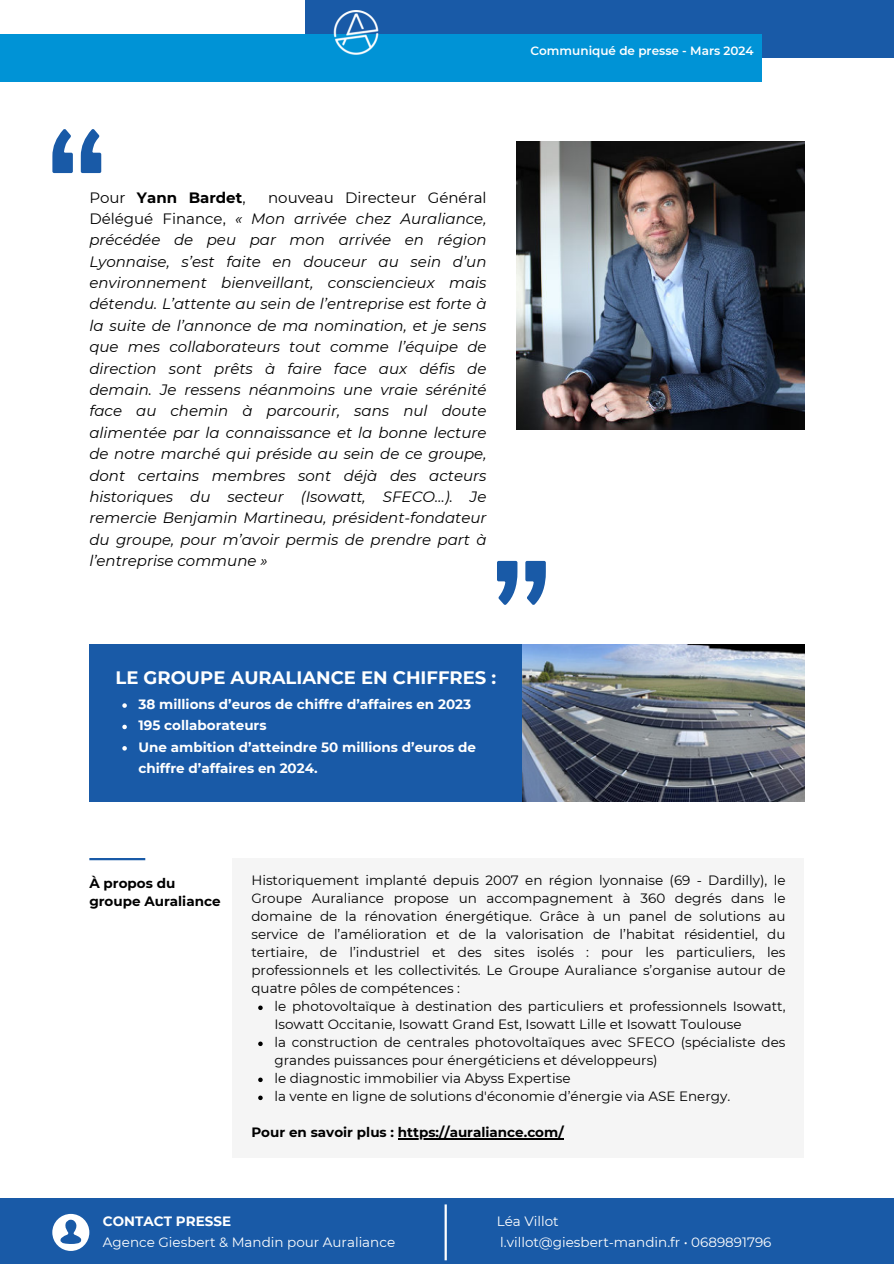
<style>
.page{position:relative;width:894px;height:1264px;background:#fff}
.page>*{position:absolute;margin:0;border:0;box-sizing:border-box;transform-origin:0 0}
.t1{font:700 18px "Montserrat";color:#fff}
.t2{font:italic 15px/21.3px "Montserrat";color:#000;text-align:justify}
.t3{font:700 15px "Montserrat";color:#000}
.t4{font:13.5px/18px "Montserrat";color:#000;text-align:justify}
.t5{font:700 13.5px/21.3px "Montserrat";color:#fff}
.t6{font:13.5px/21.3px "Montserrat";color:#fff}
.t7{font:700 13.5px/18px "Montserrat";color:#000}
.t8{font:600 12px "Montserrat";color:#fff}
.s1{font-style:normal}
.s2{font-weight:400}
</style>
<div class="page">
<div style="left:305px;top:0;width:588px;height:58px;background:#195aa7"></div>
<div style="left:0;top:34px;width:761px;height:48px;background:#0093d6"></div>
<div style="left:0;top:1198px;width:893px;height:65px;background:#195aa7"></div>
<svg style="left:52px;top:1213px;width:37px;height:37px"></svg>
<img style="left:333px;top:10px;width:46px;height:45px">
<div style="left:233px;top:858px;width:570px;height:299px;background:#f5f5f5"></div>
<hr style="left:89px;top:858px;width:56px;height:2px;background:#195aa7">
<hr style="left:444px;top:1204px;width:2px;height:56px;background:#fff">
<div style="left:89px;top:644px;width:715px;height:157px;background:#195aa7"></div>
<img style="left:522px;top:644px;width:281px;height:157px">
<svg style="left:122px;top:703px;width:5px;height:4px"></svg>
<svg style="left:122px;top:724px;width:5px;height:5px"></svg>
<svg style="left:122px;top:746px;width:5px;height:4px"></svg>
<img style="left:516px;top:142px;width:288px;height:287px">
<svg style="left:81px;top:129px;width:20px;height:44px"></svg>
<svg style="left:52px;top:129px;width:21px;height:44px"></svg>
<svg style="left:258px;top:1005px;width:4px;height:5px"></svg>
<svg style="left:258px;top:1041px;width:4px;height:5px"></svg>
<svg style="left:258px;top:1077px;width:4px;height:5px"></svg>
<svg style="left:258px;top:1095px;width:4px;height:5px"></svg>
<hr style="left:398px;top:1138px;width:165px;height:1px;background:#000">
<svg style="left:497px;top:561px;width:20px;height:44px"></svg>
<svg style="left:525px;top:561px;width:20px;height:44px"></svg>
<p class="t8" style="left:530px;top:42px;width:225px">Communiqué de presse - Mars 2024</p>
<p class="t2" style="left:89px;top:186px;width:398px;text-indent:179px"><span class="s1">nouveau Directeur Général Délégué Finance,</span> « Mon arrivée chez Auraliance, précédée de peu par mon arrivée en région Lyonnaise, s’est faite en douceur au sein d’un environnement bienveillant, consciencieux mais détendu. L’attente au sein de l’entreprise est forte à la suite de l’annonce de ma nomination, et je sens que mes collaborateurs tout comme l’équipe de direction sont prêts à faire face aux défis de demain. Je ressens néanmoins une vraie sérénité face au chemin à parcourir, sans nul doute alimentée par la connaissance et la bonne lecture de notre marché qui préside au sein de ce groupe, dont certains membres sont déjà des acteurs historiques du secteur (Isowatt, SFECO…). Je remercie Benjamin Martineau, président-fondateur du groupe, pour m’avoir permis de prendre part à l’entreprise commune »</p>
<p class="t3" style="left:89px;top:186px;width:158px"><span class="s2">Pour</span> Yann Bardet<span class="s2">,</span></p>
<h1 class="t1" style="left:115px;top:664px;width:382px">LE GROUPE AURALIANCE EN CHIFFRES :</h1>
<p class="t5" style="left:138px;top:692px;width:339px">38 millions d’euros de chiffre d’affaires en 2023<br>195 collaborateurs<br>Une ambition d’atteindre 50 millions d’euros de chiffre d’affaires en 2024.</p>
<p class="t7" style="left:89px;top:873px;width:133px">À propos du groupe Auraliance</p>
<p class="t4" style="left:251px;top:870px;width:535px">Historiquement implanté depuis 2007 en région lyonnaise (69 - Dardilly), le Groupe Auraliance propose un accompagnement à 360 degrés dans le domaine de la rénovation énergétique. Grâce à un panel de solutions au service de l’amélioration et de la valorisation de l’habitat résidentiel, du tertiaire, de l’industriel et des sites isolés : pour les particuliers, les professionnels et les collectivités. Le Groupe Auraliance s’organise autour de quatre pôles de compétences :</p>
<p class="t4" style="left:274px;top:996px;width:512px;text-align:left">le photovoltaïque à destination des particuliers et professionnels Isowatt, Isowatt Occitanie, Isowatt Grand Est, Isowatt Lille et Isowatt Toulouse<br>la construction de centrales photovoltaïques avec SFECO (spécialiste des grandes puissances pour énergéticiens et développeurs)<br>le diagnostic immobilier via Abyss Expertise<br>la vente en ligne de solutions d'économie d’énergie via ASE Energy.</p>
<p class="t7" style="left:251px;top:1122px;width:313px">Pour en savoir plus : https://auraliance.com/</p>
<p class="t5" style="left:103px;top:1209px;width:130px">CONTACT PRESSE</p>
<p class="t6" style="left:103px;top:1230px;width:294px">Agence Giesbert &amp; Mandin pour Auraliance</p>
<p class="t6" style="left:496px;top:1209px;width:276px">Léa Villot<br>l.villot@giesbert-mandin.fr • 0689891796</p>
</div>
